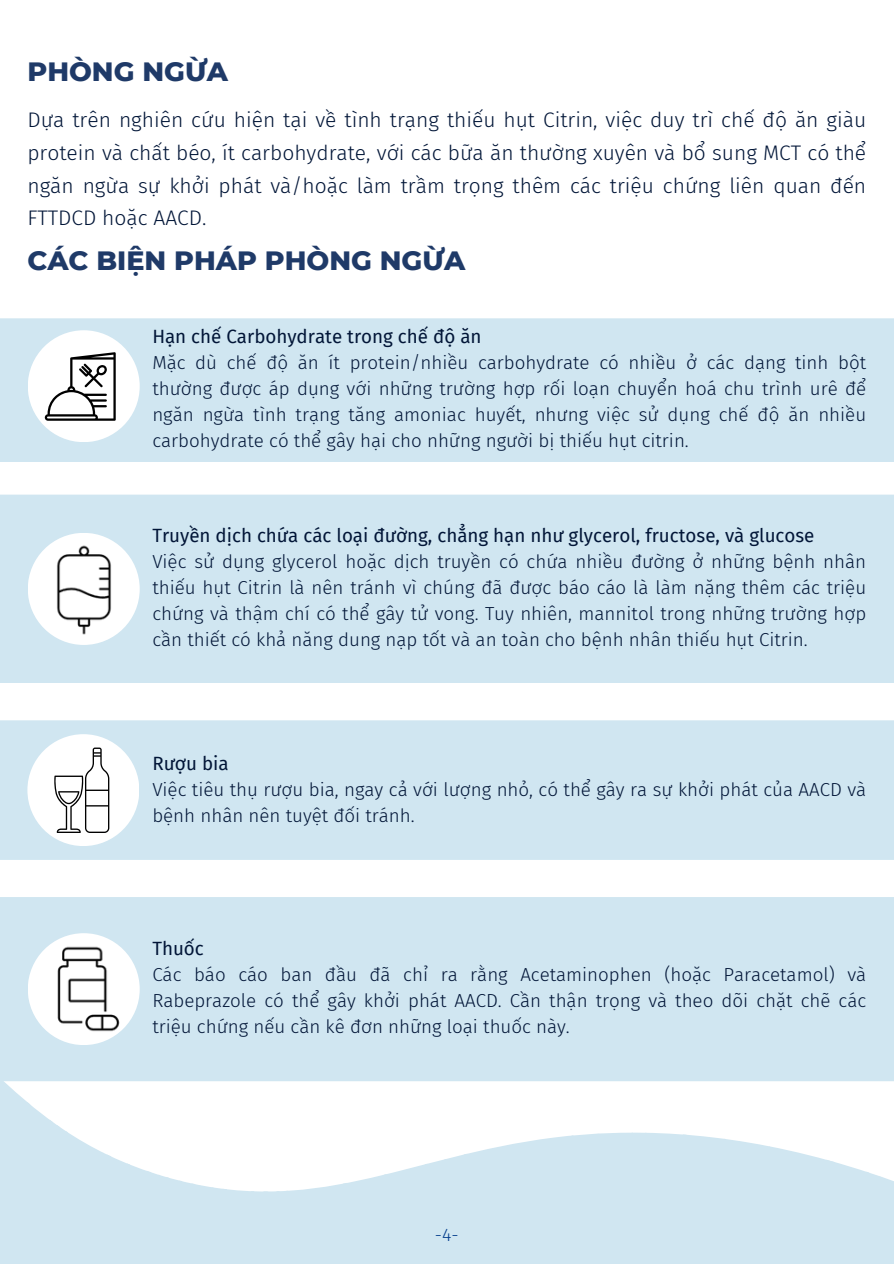
<style>
.page{position:relative;width:894px;height:1264px;background:#fff}
.page>*{position:absolute;margin:0;border:0;box-sizing:border-box;transform-origin:0 0}
.t1{font:800 27px "Montserrat";color:#1f3a68}
.t2{font:300 21px/32.7px "Fira Sans";color:#011537;text-align:justify}
.t3{font:300 18.75px/25.8px "Fira Sans";color:#011537;text-align:justify}
.t4{font:18.75px "Fira Sans";color:#011537}
.t5{font:300 18px "Fira Sans";color:#053f8d}
</style>
<div class="page">
<div style="left:0;top:318px;width:893px;height:144px;background:#d0e6f1"></div>
<svg style="left:0;top:1081px;width:893px;height:182px;fill:#d0e6f1"></svg>
<div style="left:28px;top:330px;width:112px;height:112px;background:#fff;border-radius:50%"></div>
<svg style="left:45px;top:352px;width:71px;height:69px"></svg>
<div style="left:0;top:494px;width:893px;height:189px;background:#d0e6f1"></div>
<div style="left:28px;top:533px;width:112px;height:111px;background:#fff;border-radius:50%"></div>
<img style="left:35px;top:540px;width:97px;height:97px">
<div style="left:0;top:720px;width:893px;height:139px;background:#d0e6f1"></div>
<div style="left:27px;top:734px;width:112px;height:112px;background:#fff;border-radius:50%"></div>
<svg style="left:54px;top:747px;width:55px;height:86px"></svg>
<div style="left:0;top:897px;width:893px;height:184px;background:#d0e6f1"></div>
<div style="left:28px;top:933px;width:112px;height:112px;background:#fff;border-radius:50%"></div>
<img style="left:38px;top:939px;width:100px;height:100px">
<p class="t1" style="left:27px;top:55px;width:202px">PHÒNG NGỪA</p>
<p class="t2" style="left:27px;top:104px;width:840px">Dựa trên nghiên cứu hiện tại về tình trạng thiếu hụt Citrin, việc duy trì chế độ ăn giàu protein và chất béo, ít carbohydrate, với các bữa ăn thường xuyên và bổ sung MCT có thể ngăn ngừa sự khởi phát và/hoặc làm trầm trọng thêm các triệu chứng liên quan đến FTTDCD hoặc AACD.</p>
<p class="t1" style="left:27px;top:244px;width:439px">CÁC BIỆN PHÁP PHÒNG NGỪA</p>
<p class="t4" style="left:152px;top:326px;width:330px">Hạn chế Carbohydrate trong chế độ ăn</p>
<p class="t3" style="left:152px;top:350px;width:715px">Mặc dù chế độ ăn ít protein/nhiều carbohydrate có nhiều ở các dạng tinh bột thường được áp dụng với những trường hợp rối loạn chuyển hoá chu trình urê để ngăn ngừa tình trạng tăng amoniac huyết, nhưng việc sử dụng chế độ ăn nhiều carbohydrate có thể gây hại cho những người bị thiếu hụt citrin.</p>
<h2 class="t4" style="left:152px;top:524px;width:663px">Truyền dịch chứa các loại đường, chẳng hạn như glycerol, fructose, và glucose</h2>
<h1 class="t3" style="left:152px;top:549px;width:715px">Việc sử dụng glycerol hoặc dịch truyền có chứa nhiều đường ở những bệnh nhân thiếu hụt Citrin là nên tránh vì chúng đã được báo cáo là làm nặng thêm các triệu chứng và thậm chí có thể gây tử vong. Tuy nhiên, mannitol trong những trường hợp cần thiết có khả năng dung nạp tốt và an toàn cho bệnh nhân thiếu hụt Citrin.</h1>
<p class="t4" style="left:152px;top:752px;width:78px">Rượu bia</p>
<p class="t3" style="left:152px;top:777px;width:715px">Việc tiêu thụ rượu bia, ngay cả với lượng nhỏ, có thể gây ra sự khởi phát của AACD và bệnh nhân nên tuyệt đối tránh.</p>
<p class="t4" style="left:152px;top:937px;width:53px">Thuốc</p>
<p class="t3" style="left:152px;top:962px;width:715px">Các báo cáo ban đầu đã chỉ ra rằng Acetaminophen (hoặc Paracetamol) và Rabeprazole có thể gây khởi phát AACD. Cần thận trọng và theo dõi chặt chẽ các triệu chứng nếu cần kê đơn những loại thuốc này.</p>
<p class="t5" style="left:435px;top:1224px;width:25px">-4-</p>
</div>
